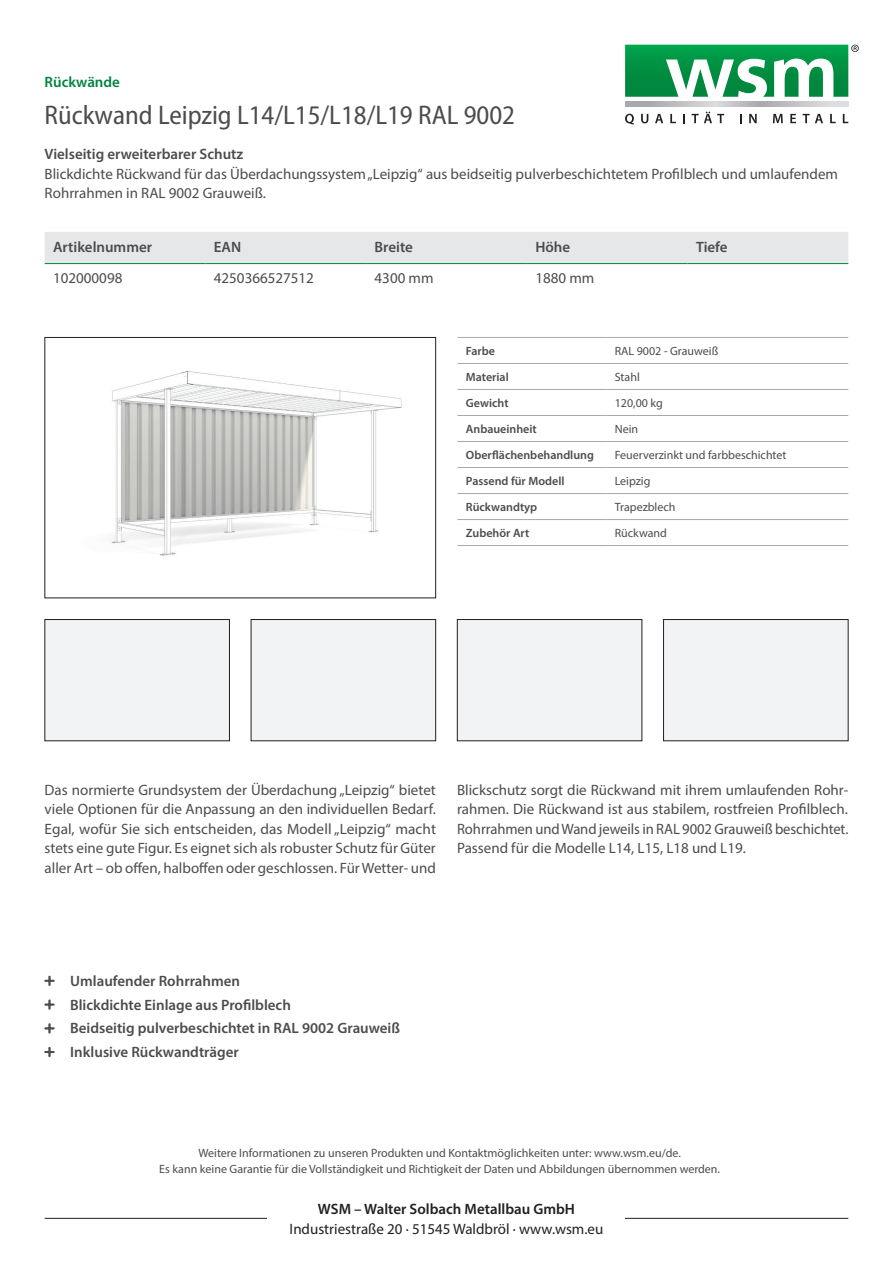
<style>
.page{position:relative;width:893px;height:1263px;background:#fff}
.page>*{position:absolute;margin:0;border:0;box-sizing:border-box;transform-origin:0 0}
.t1{font:semi-condensed 27px "Myriad Pro";color:#4b4c4d}
.t2{font:15px/19.5px "Myriad Pro";color:#4b4c4d;text-align:justify}
.t3{font:600 15px/23.7px "Myriad Pro";color:#4b4c4d}
.t4{font:15px "Myriad Pro";color:#231f20}
.t5{font:600 15px "Myriad Pro";color:#231f20}
.t6{font:600 15px "Myriad Pro";color:#00823d}
.t7{font:12px/16.5px "Myriad Pro";color:#4b4c4d;text-align:center}
.t8{font:600 12px "Myriad Pro";color:#4b4c4d}
</style>
<div class="page">
<img style="left:111px;top:371px;width:291px;height:185px">
<div style="left:45px;top:337px;width:391px;height:261px;border:1px solid #231f20"></div>
<div style="left:45px;top:619px;width:184px;height:122px;background:#f2f3f4"></div>
<div style="left:45px;top:619px;width:185px;height:122px;border:1px solid #231f20"></div>
<div style="left:251px;top:619px;width:185px;height:122px;background:#f2f3f4"></div>
<div style="left:251px;top:619px;width:185px;height:122px;border:1px solid #231f20"></div>
<div style="left:663px;top:619px;width:185px;height:122px;background:#f2f3f4"></div>
<div style="left:663px;top:619px;width:185px;height:122px;border:1px solid #231f20"></div>
<div style="left:457px;top:619px;width:185px;height:122px;background:#f2f3f4"></div>
<div style="left:457px;top:619px;width:185px;height:122px;border:1px solid #231f20"></div>
<div style="left:45px;top:232px;width:803px;height:31px;background:#e6e7e9"></div>
<hr style="left:45px;top:263px;width:160px;height:1px;background:#00823d">
<hr style="left:205px;top:263px;width:161px;height:1px;background:#00823d">
<hr style="left:366px;top:263px;width:161px;height:1px;background:#00823d">
<hr style="left:527px;top:263px;width:161px;height:1px;background:#00823d">
<hr style="left:688px;top:263px;width:160px;height:1px;background:#00823d">
<hr style="left:457px;top:337px;width:149px;height:1px;background:#a8a9ad">
<hr style="left:606px;top:337px;width:242px;height:1px;background:#a8a9ad">
<hr style="left:457px;top:363px;width:149px;height:1px;background:#a8a9ad">
<hr style="left:606px;top:363px;width:242px;height:1px;background:#a8a9ad">
<hr style="left:457px;top:389px;width:149px;height:1px;background:#a8a9ad">
<hr style="left:606px;top:389px;width:242px;height:1px;background:#a8a9ad">
<hr style="left:457px;top:415px;width:149px;height:1px;background:#a8a9ad">
<hr style="left:606px;top:415px;width:242px;height:1px;background:#a8a9ad">
<hr style="left:457px;top:441px;width:149px;height:1px;background:#a8a9ad">
<hr style="left:606px;top:441px;width:242px;height:1px;background:#a8a9ad">
<hr style="left:457px;top:467px;width:149px;height:1px;background:#a8a9ad">
<hr style="left:606px;top:467px;width:242px;height:1px;background:#a8a9ad">
<hr style="left:457px;top:493px;width:149px;height:1px;background:#a8a9ad">
<hr style="left:606px;top:493px;width:242px;height:1px;background:#a8a9ad">
<hr style="left:457px;top:519px;width:149px;height:1px;background:#a8a9ad">
<hr style="left:606px;top:519px;width:242px;height:1px;background:#a8a9ad">
<hr style="left:457px;top:545px;width:149px;height:1px;background:#a8a9ad">
<hr style="left:606px;top:545px;width:242px;height:1px;background:#a8a9ad">
<hr style="left:45px;top:1218px;width:803px;height:1px;background:#231f20">
<svg style="left:625px;top:114px;width:9px;height:11px"></svg>
<svg style="left:641px;top:114px;width:7px;height:9px"></svg>
<svg style="left:655px;top:114px;width:8px;height:9px"></svg>
<svg style="left:670px;top:114px;width:6px;height:9px"></svg>
<svg style="left:683px;top:114px;width:2px;height:9px"></svg>
<svg style="left:692px;top:112px;width:32px;height:11px"></svg>
<svg style="left:749px;top:114px;width:8px;height:9px"></svg>
<svg style="left:773px;top:114px;width:10px;height:9px"></svg>
<svg style="left:790px;top:114px;width:6px;height:9px"></svg>
<svg style="left:803px;top:114px;width:20px;height:9px"></svg>
<svg style="left:830px;top:114px;width:6px;height:9px"></svg>
<svg style="left:843px;top:114px;width:5px;height:9px"></svg>
<hr style="left:625px;top:106px;width:223px;height:1px;background:#636366">
<svg style="left:625px;top:102px;width:223px;height:4px"></svg>
<svg style="left:625px;top:45px;width:234px;height:52px"></svg>
<div style="left:268px;top:1203px;width:357px;height:30px;background:#fff"></div>
<p class="t6" style="left:45px;top:72px;width:77px">Rückwände</p>
<h1 class="t1" style="left:45px;top:99px;width:472px">Rückwand Leipzig L14/L15/L18/L19 RAL 9002</h1>
<p class="t3" style="left:45px;top:142px;width:200px">Vielseitig erweiterbarer Schutz</p>
<p class="t2" style="left:45px;top:164px;width:795px">Blickdichte Rückwand für das Überdachungssystem „Leipzig“ aus beidseitig pulverbeschichtetem Profilblech und umlaufendem<br>Rohrrahmen in RAL 9002 Grauweiß.</p>
<p class="t3" style="left:53px;top:234px;width:101px">Artikelnummer</p>
<p class="t3" style="left:214px;top:234px;width:29px">EAN</p>
<p class="t3" style="left:375px;top:234px;width:40px">Breite</p>
<p class="t3" style="left:535px;top:234px;width:36px">Höhe</p>
<p class="t3" style="left:696px;top:234px;width:33px">Tiefe</p>
<p class="t2" style="left:53px;top:268px;width:71px">102000098</p>
<p class="t2" style="left:214px;top:268px;width:102px">4250366527512</p>
<p class="t2" style="left:375px;top:268px;width:60px">4300 mm</p>
<p class="t2" style="left:535px;top:268px;width:60px">1880 mm</p>
<p class="t8" style="left:466px;top:343px;width:31px">Farbe</p>
<p class="t7" style="left:615px;top:342px;width:105px">RAL 9002 - Grauweiß</p>
<p class="t8" style="left:466px;top:369px;width:44px">Material</p>
<p class="t7" style="left:615px;top:368px;width:27px">Stahl</p>
<p class="t8" style="left:466px;top:395px;width:44px">Gewicht</p>
<p class="t7" style="left:615px;top:394px;width:50px">120,00 kg</p>
<p class="t8" style="left:466px;top:421px;width:72px">Anbaueinheit</p>
<p class="t7" style="left:615px;top:420px;width:25px">Nein</p>
<p class="t8" style="left:466px;top:447px;width:130px">Oberflächenbehandlung</p>
<p class="t7" style="left:615px;top:446px;width:173px">Feuerverzinkt und farbbeschichtet</p>
<p class="t8" style="left:466px;top:473px;width:100px">Passend für Modell</p>
<p class="t7" style="left:615px;top:472px;width:37px">Leipzig</p>
<p class="t8" style="left:466px;top:499px;width:73px">Rückwandtyp</p>
<p class="t7" style="left:615px;top:498px;width:62px">Trapezblech</p>
<p class="t8" style="left:466px;top:525px;width:65px">Zubehör Art</p>
<p class="t7" style="left:615px;top:524px;width:54px">Rückwand</p>
<p class="t2" style="left:45px;top:780px;width:393px">Das normierte Grundsystem der Überdachung „Leipzig“ bietet viele Optionen für die Anpassung an den individuellen Bedarf.<br>Egal, wofür Sie sich entscheiden, das Modell „Leipzig“ macht stets eine gute Figur. Es eignet sich als robuster Schutz für Güter aller Art – ob offen, halboffen oder geschlossen. Für Wetter- und</p>
<p class="t2" style="left:457px;top:780px;width:393px">Blickschutz sorgt die Rückwand mit ihrem umlaufenden Rohr&shy;rahmen. Die Rückwand ist aus stabilem, rostfreien Profilblech.<br>Rohrrahmen und Wand jeweils in RAL 9002 Grauweiß beschichtet.<br>Passend für die Modelle L14, L15, L18 und L19.</p>
<p class="t3" style="left:70px;top:968px;width:331px">Umlaufender Rohrrahmen<br>Blickdichte Einlage aus Profilblech<br>Beidseitig pulverbeschichtet in RAL 9002 Grauweiß Inklusive Rückwandträger</p>
<p class="t7" style="left:159px;top:1144px;width:562px">Weitere Informationen zu unseren Produkten und Kontaktmöglichkeiten unter: www.wsm.eu/de.<br>Es kann keine Garantie für die Vollständigkeit und Richtigkeit der Daten und Abbildungen übernommen werden.</p>
<p class="t5" style="left:318px;top:1199px;width:259px">WSM – Walter Solbach Metallbau GmbH</p>
<p class="t4" style="left:290px;top:1219px;width:315px">Industriestraße 20 · 51545 Waldbröl · www.wsm.eu</p>
</div>
